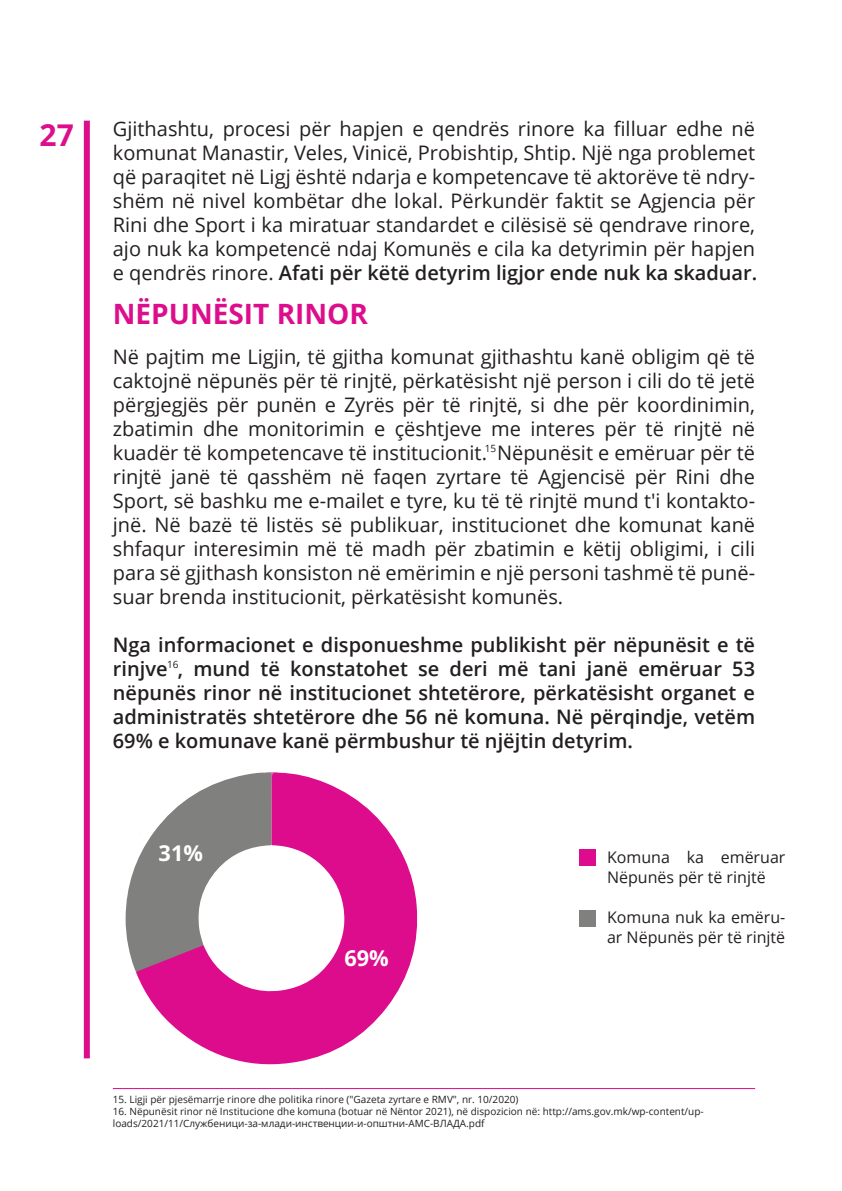
<style>
.page{position:relative;width:842px;height:1191px;background:#fff}
.page>*{position:absolute;margin:0;border:0;box-sizing:border-box;transform-origin:0 0}
.t1{font:700 30px "Open Sans";color:#dd0e8c}
.t2{font:700 28px "Open Sans";color:#dd0e8c}
.t3{font:700 21.8px "Open Sans";color:#fff}
.t4{font:20px/24px "Open Sans";color:#231f20;text-align:justify}
.t5{font:600 20px/24px "Open Sans";color:#231f20;text-align:justify}
.t6{font:16px/20px "Open Sans";color:#231f20}
.t7{font:10px/12px "Open Sans";color:#231f20}
.s1{font-weight:600}
</style>
<div class="page">
<div style="left:84px;top:121px;width:6px;height:937px;background:#dd0e8c"></div>
<div style="left:580px;top:849px;width:16px;height:16px;background:#dd0c8c"></div>
<div style="left:580px;top:910px;width:16px;height:16px;background:#80807f"></div>
<svg style="left:146px;top:793px;width:272px;height:272px;fill:#dd0c8c"></svg>
<svg style="left:126px;top:772px;width:220px;height:221px"></svg>
<hr style="left:113px;top:1088px;width:642px;height:1px;background:#dc0f8c">
<h1 class="t1" style="left:40px;top:115px;width:36px">27</h1>
<p class="t4" style="left:113px;top:116px;width:646px">Gjithashtu, procesi për hapjen e qendrës rinore ka filluar edhe në komunat Manastir, Veles, Vinicë, Probishtip, Shtip. Një nga problemet që paraqitet në Ligj është ndarja e kompetencave të aktorëve të ndry&shy;shëm në nivel kombëtar dhe lokal. Përkundër faktit se Agjencia për Rini dhe Sport i ka miratuar standardet e cilësisë së qendrave rinore, ajo nuk ka kompetencë ndaj Komunës e cila ka detyrimin për hapjen e qendrës rinore. <span class="s1">Afati për këtë detyrim ligjor ende nuk ka skaduar.</span></p>
<h2 class="t2" style="left:113px;top:295px;width:257px">NËPUNËSIT RINOR</h2>
<p class="t4" style="left:113px;top:344px;width:644px">Në pajtim me Ligjin, të gjitha komunat gjithashtu kanë obligim që të caktojnë nëpunës për të rinjtë, përkatësisht një person i cili do të jetë përgjegjës për punën e Zyrës për të rinjtë, si dhe për koordinimin, zbatimin dhe monitorimin e çështjeve me interes për të rinjtë në kuadër të kompetencave të institucionit. Nëpunësit e emëruar për të rinjtë janë të qasshëm në faqen zyrtare të Agjencisë për Rini dhe Sport, së bashku me e-mailet e tyre, ku të të rinjtë mund t'i kontakto&shy;jnë. Në bazë të listës së publikuar, institucionet dhe komunat kanë shfaqur interesimin më të madh për zbatimin e këtij obligimi, i cili para së gjithash konsiston në emërimin e një personi tashmë të punë&shy;suar brenda institucionit, përkatësisht komunës.</p>
<p class="t5" style="left:113px;top:633px;width:644px">Nga informacionet e disponueshme publikisht për nëpunësit e të rinjve , mund të konstatohet se deri më tani janë emëruar 53 nëpunës rinor në institucionet shtetërore, përkatësisht organet e administratës shtetërore dhe 56 në komuna. Në përqindje, vetëm 69% e komunave kanë përmbushur të njëjtin detyrim.</p>
<p class="t7" style="left:485px;top:442px;width:13px">15</p>
<p class="t7" style="left:167px;top:657px;width:13px">16</p>
<p class="t3" style="left:159px;top:838px;width:46px">31%</p>
<p class="t3" style="left:344px;top:943px;width:46px">69%</p>
<p class="t6" style="left:607px;top:847px;width:180px">Komuna ka emëruar<br>Nëpunës për të rinjtë</p>
<p class="t6" style="left:607px;top:907px;width:180px">Komuna nuk ka emëru&shy;ar Nëpunës për të rinjtë</p>
<p class="t7" style="left:113px;top:1093px;width:407px">15. Ligji për pjesëmarrje rinore dhe politika rinore ("Gazeta zyrtare e RMV", nr. 10/2020)</p>
<p class="t7" style="left:113px;top:1105px;width:592px">16. Nëpunësit rinor në Institucione dhe komuna (botuar në Nëntor 2021), në dispozicion në: http://ams.gov.mk/wp-content/up&shy;loads/2021/11/Службеници-за-млади-инственции-и-општни-АМС-ВЛАДА.pdf</p>
</div>
